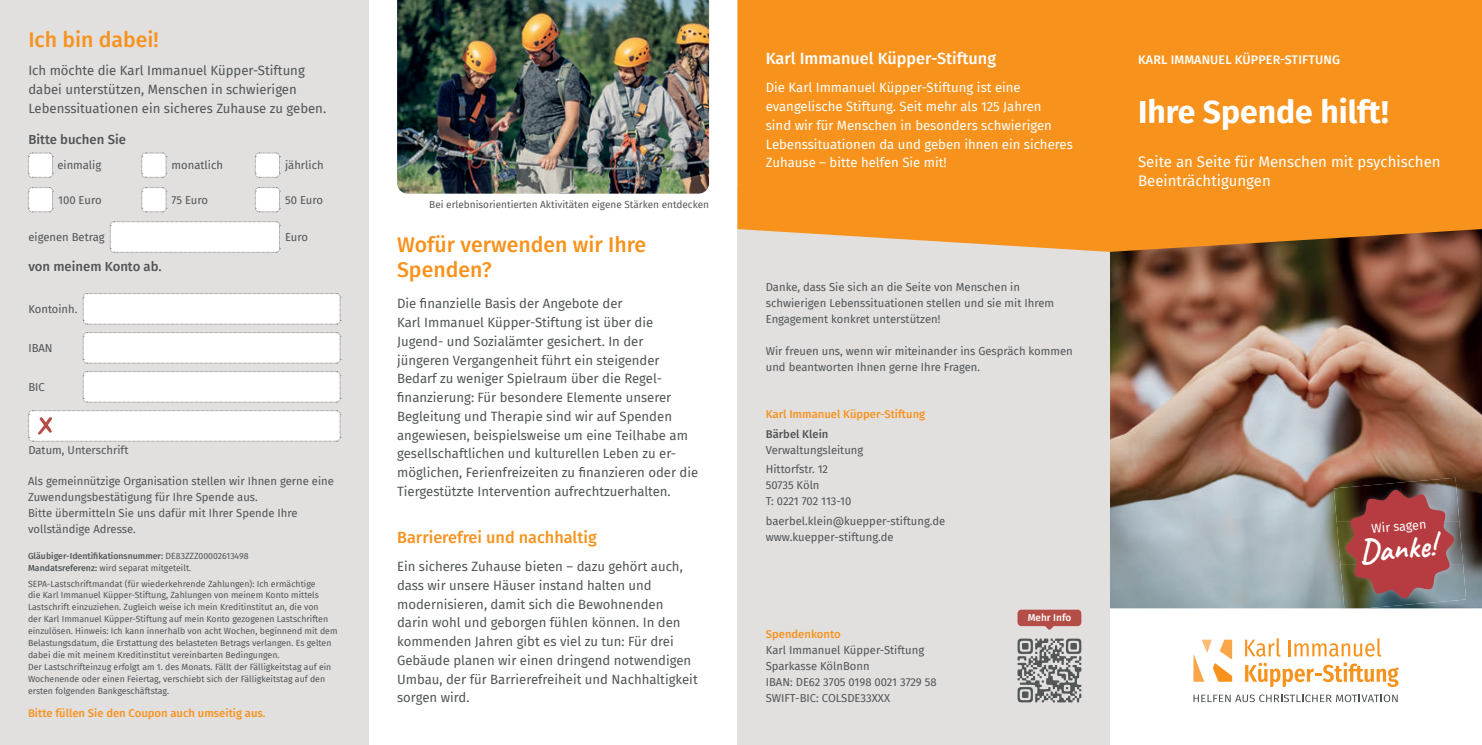
<style>
.page{position:relative;width:1482px;height:745px;background:#fff}
.page>*{position:absolute;margin:0;border:0;box-sizing:border-box;transform-origin:0 0}
.t1{font:700 31.88px "Fira Sans";color:#fff}
.t2{font:700 31.75px "Caveat";color:#fff}
.t3{font:500 21.25px/25.5px "Fira Sans";color:#f7931d}
.t4{font:500 16.25px "Fira Sans";color:#fff}
.t5{font:500 16.25px "Fira Sans";color:#f7931d}
.t6{font:15px/18.8px "Fira Sans";color:#fff}
.t7{font:13.12px/18.8px "Fira Sans";color:#515556}
.t8{font:13.12px/18.8px "Fira Sans";color:#fff}
.t9{font:500 13.12px "Fira Sans";color:#515556}
.t10{font:500 12.5px "Fira Sans";letter-spacing:.01em;color:#fff}
.t11{font:12.5px "Fira Sans";color:#fff}
.t12{font:11.25px/16px "Fira Sans";color:#515556}
.t13{font:500 11.25px "Fira Sans";color:#f7931d}
.t14{font:500 11.25px "Fira Sans";color:#515556}
.t15{font:10px "Fira Sans";color:#57585a}
.t16{font:500 10px "Fira Sans";color:#fff}
.t17{font:8.75px/11.9px "Fira Sans";color:#515556}
.t18{font:500 8.75px/11.9px "Fira Sans";color:#515556}
.s1{font-weight:400}
</style>
<div class="page">
<div style="left:0;top:0;width:369px;height:744px;background:#e2dfdf"></div>
<img style="left:1109px;top:252px;width:372px;height:356px">
<svg style="left:1193px;top:694px;width:204px;height:7px"></svg>
<svg style="left:1193px;top:639px;width:38px;height:42px"></svg>
<svg style="left:1245px;top:638px;width:35px;height:18px"></svg>
<svg style="left:1288px;top:638px;width:93px;height:18px"></svg>
<svg style="left:1245px;top:662px;width:153px;height:24px"></svg>
<div style="left:737px;top:186px;width:372px;height:558px;background:#e2dfdf"></div>
<div style="left:737px;top:0;width:744px;height:252px;background:#f7931d"></div>
<svg style="left:1017px;top:638px;width:64px;height:64px"></svg>
<svg style="left:1343px;top:608px;width:21px;height:1px"></svg>
<img style="left:1333px;top:477px;width:125px;height:44px">
<img style="left:1336px;top:521px;width:126px;height:43px">
<img style="left:1340px;top:564px;width:125px;height:44px">
<svg style="left:1345px;top:489px;width:109px;height:109px;background:#9b4a4a"></svg>
<div style="left:1017px;top:609px;width:64px;height:16px;background:#b44d48;border-radius:4px"></div>
<svg style="left:1040px;top:625px;width:17px;height:4px"></svg>
<svg style="left:28px;top:152px;width:26px;height:26px"></svg>
<svg style="left:28px;top:187px;width:26px;height:25px"></svg>
<svg style="left:141px;top:152px;width:26px;height:26px"></svg>
<svg style="left:141px;top:187px;width:26px;height:25px"></svg>
<svg style="left:255px;top:152px;width:25px;height:26px"></svg>
<svg style="left:255px;top:187px;width:25px;height:25px"></svg>
<svg style="left:82px;top:293px;width:259px;height:31px;background:#fbfbfb"></svg>
<svg style="left:82px;top:332px;width:259px;height:31px;background:#fbfbfb"></svg>
<svg style="left:82px;top:371px;width:259px;height:31px;background:#fbfbfb"></svg>
<svg style="left:28px;top:410px;width:313px;height:31px;background:#faf9f9"></svg>
<img style="left:397px;top:0;width:312px;height:193px">
<svg style="left:109px;top:221px;width:171px;height:32px;background:#f9f9f9"></svg>
<h3 class="t3" style="left:28px;top:27px;width:132px">Ich bin dabei!</h3>
<p class="t7" style="left:28px;top:61px;width:299px">Ich möchte die Karl Immanuel Küpper-Stiftung dabei unterstützen, Menschen in schwierigen<br>Lebenssituationen ein sicheres Zuhause zu geben.</p>
<p class="t9" style="left:28px;top:130px;width:99px">Bitte buchen Sie</p>
<p class="t12" style="left:57px;top:157px;width:45px">einmalig</p>
<p class="t12" style="left:58px;top:192px;width:45px">100 Euro</p>
<p class="t12" style="left:172px;top:157px;width:53px">monatlich</p>
<p class="t12" style="left:172px;top:192px;width:38px">75 Euro</p>
<p class="t12" style="left:285px;top:157px;width:40px">jährlich</p>
<p class="t12" style="left:285px;top:192px;width:39px">50 Euro</p>
<p class="t12" style="left:28px;top:229px;width:78px">eigenen Betrag</p>
<p class="t12" style="left:285px;top:229px;width:24px">Euro</p>
<p class="t9" style="left:28px;top:257px;width:135px">von meinem Konto ab.</p>
<p class="t12" style="left:28px;top:301px;width:51px">Kontoinh.</p>
<p class="t12" style="left:28px;top:340px;width:26px">IBAN</p>
<p class="t12" style="left:28px;top:379px;width:18px">BIC</p>
<p class="t12" style="left:28px;top:442px;width:101px">Datum, Unterschrift</p>
<p class="t12" style="left:28px;top:472px;width:307px">Als gemeinnützige Organisation stellen wir Ihnen gerne eine Zuwendungsbestätigung für Ihre Spende aus.<br>Bitte übermitteln Sie uns dafür mit Ihrer Spende Ihre vollständige Adresse.</p>
<p class="t18" style="left:28px;top:549px;width:222px">Gläubiger-Identifikationsnummer: <span class="s1">DE83ZZZ00002613498<br></span>Mandats referenz: <span class="s1">wird separat mitgeteilt.</span></p>
<p class="t17" style="left:28px;top:577px;width:311px">SEPA-Lastschriftmandat (für wiederkehrende Zahlungen): Ich ermächtige<br>die Karl Immanuel Küpper-Stiftung, Zahlungen von meinem Konto mittels Lastschrift einzuziehen. Zugleich weise ich mein Kreditinstitut an, die von<br>der Karl Immanuel Küpper-Stiftung auf mein Konto gezogenen Lastschriften einzulösen. Hinweis: Ich kann innerhalb von acht Wochen, beginnend mit dem Belastungsdatum, die Erstattung des belasteten Betrags verlangen. Es gelten dabei die mit meinem Kreditinstitut vereinbarten Bedingungen.<br>Der Lastschrifteinzug erfolgt am 1. des Monats. Fällt der Fälligkeitstag auf ein Wochenende oder einen Feiertag, verschiebt sich der Fälligkeitstag auf den ersten folgenden Bankgeschäftstag.</p>
<p class="t13" style="left:28px;top:703px;width:239px">Bitte füllen Sie den Coupon auch umseitig aus.</p>
<p class="t15" style="left:429px;top:198px;width:281px">Bei erlebnisorientierten Aktivitäten eigene Stärken entdecken</p>
<h3 class="t3" style="left:397px;top:231px;width:250px">Wofür verwenden wir Ihre<br>Spenden?</h3>
<p class="t7" style="left:397px;top:294px;width:303px">Die finanzielle Basis der Angebote der<br>Karl Immanuel Küpper-Stiftung ist über die Jugend- und Sozialämter gesichert. In der jüngeren Vergangenheit führt ein steigender Bedarf zu weniger Spielraum über die Regel&shy;finanzierung: Für besondere Elemente unserer Begleitung und Therapie sind wir auf Spenden angewiesen, beispielsweise um eine Teilhabe am gesellschaft lichen und kulturellen Leben zu er&shy;möglichen, Ferien freizeiten zu finanzieren oder die Tiergestützte Intervention aufrechtzuerhalten.</p>
<p class="t5" style="left:397px;top:525px;width:201px">Barrierefrei und nachhaltig</p>
<p class="t7" style="left:397px;top:556px;width:302px">Ein sicheres Zuhause bieten – dazu gehört auch, dass wir unsere Häuser instand halten und modernisieren, damit sich die Bewohnenden darin wohl und geborgen fühlen können. In den kommenden Jahren gibt es viel zu tun: Für drei Gebäude planen wir einen dringend notwendigen Umbau, der für Barrierefreiheit und Nach haltigkeit sorgen wird.</p>
<p class="t4" style="left:765px;top:47px;width:232px">Karl Immanuel Küpper-Stiftung</p>
<p class="t8" style="left:765px;top:78px;width:308px">Die Karl Immanuel Küpper-Stiftung ist eine evangelische Stiftung. Seit mehr als 125 Jahren<br>sind wir für Menschen in besonders schwierigen Lebenssituationen da und geben ihnen ein sicheres Zuhause – bitte helfen Sie mit!</p>
<p class="t12" style="left:765px;top:279px;width:290px">Danke, dass Sie sich an die Seite von Menschen in schwierigen Lebenssituationen stellen und sie mit Ihrem<br>Engagement konkret unterstützen!</p>
<p class="t12" style="left:765px;top:342px;width:308px">Wir freuen uns, wenn wir miteinander ins Gespräch kommen und beantworten Ihnen gerne Ihre Fragen.</p>
<p class="t13" style="left:765px;top:406px;width:161px">Karl Immanuel Küpper-Stiftung</p>
<p class="t14" style="left:765px;top:424px;width:64px">Bärbel Klein</p>
<p class="t12" style="left:765px;top:440px;width:99px;line-height:19.5px">Verwaltungsleitung<br>Hittorfstr. 12</p>
<p class="t12" style="left:765px;top:477px;width:87px">50735 Köln<br>T: 0221 702 113-10</p>
<p class="t12" style="left:765px;top:512px;width:181px">baerbel.klein@kuepper-stiftung.de www.kuepper-stiftung.de</p>
<p class="t13" style="left:765px;top:626px;width:76px">Spendenkonto</p>
<p class="t12" style="left:765px;top:641px;width:172px">Karl Immanuel Küpper-Stiftung<br>Sparkasse KölnBonn<br>IBAN: DE62 3705 0198 0021 3729 58<br>SWIFT-BIC: COLSDE33XXX</p>
<p class="t16" style="left:1027px;top:610px;width:45px">Mehr Info</p>
<p class="t10" style="left:1137px;top:49px;width:203px">KARL IMMANUEL KÜPPER-STIFTUNG</p>
<h1 class="t1" style="left:1137px;top:89px;width:252px">Ihre Spende hilft!</h1>
<p class="t6" style="left:1137px;top:153px;width:304px">Seite an Seite für Menschen mit psychischen<br>Beeinträchtigungen</p>
<p class="t11" style="left:1370px;top:519px;width:57px;rotate:-5deg">Wir sagen</p>
<h2 class="t2" style="left:1357px;top:531px;width:78px;rotate:-5deg">Danke!</h2>
</div>
